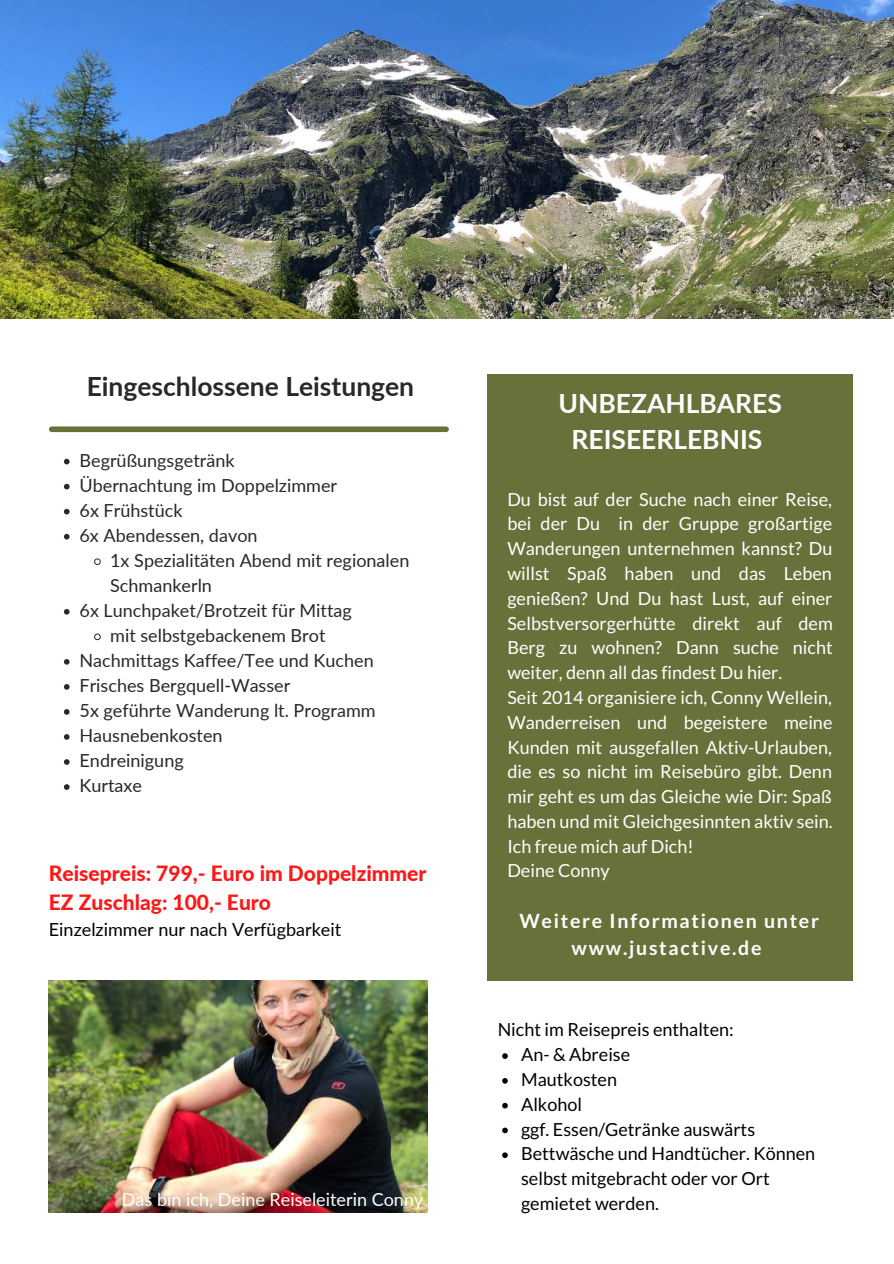
<style>
.page{position:relative;width:894px;height:1264px;background:#fff}
.page>*{position:absolute;margin:0;border:0;box-sizing:border-box;transform-origin:0 0}
.t1{font:700 26.4px/36px "Lato";color:#fff;text-align:center}
.t2{font:700 26.4px "Lato";color:#282828}
.t3{font:800 21px/29.4px "Lato";color:#ff1616}
.t4{font:700 19.5px/27px "Lato";letter-spacing:.09em;color:#fff;text-align:center}
.t5{font:18px/24.8px "Lato";color:#fff}
.t6{font:18px/25px "Lato";color:#282828}
.t7{font:18px/24.8px "Lato";color:#000}
</style>
<div class="page">
<img style="left:0;top:0;width:893px;height:319px">
<div style="left:487px;top:374px;width:365px;height:606px;background:#67723a"></div>
<img style="left:49px;top:980px;width:378px;height:232px">
<svg style="left:64px;top:459px;width:6px;height:5px"></svg>
<svg style="left:64px;top:484px;width:6px;height:5px"></svg>
<svg style="left:64px;top:509px;width:6px;height:5px"></svg>
<svg style="left:64px;top:534px;width:6px;height:5px"></svg>
<svg style="left:94px;top:558px;width:7px;height:7px"></svg>
<svg style="left:64px;top:609px;width:6px;height:5px"></svg>
<svg style="left:94px;top:633px;width:7px;height:7px"></svg>
<svg style="left:64px;top:659px;width:6px;height:5px"></svg>
<svg style="left:64px;top:684px;width:6px;height:5px"></svg>
<svg style="left:64px;top:709px;width:6px;height:5px"></svg>
<svg style="left:64px;top:734px;width:6px;height:5px"></svg>
<svg style="left:64px;top:759px;width:6px;height:5px"></svg>
<svg style="left:64px;top:784px;width:6px;height:5px"></svg>
<div style="left:52px;top:426px;width:394px;height:6px;background:#67723a"></div>
<svg style="left:502px;top:1053px;width:5px;height:5px"></svg>
<svg style="left:502px;top:1078px;width:5px;height:5px"></svg>
<svg style="left:502px;top:1102px;width:5px;height:6px"></svg>
<svg style="left:502px;top:1127px;width:5px;height:6px"></svg>
<svg style="left:502px;top:1152px;width:5px;height:5px"></svg>
<h1 class="t2" style="left:87px;top:370px;width:329px">Eingeschlossene Leistungen</h1>
<p class="t6" style="left:79px;top:447px;width:259px">Begrüßungsgetränk<br>Übernachtung im Doppelzimmer<br>6x Frühstück<br>6x Abendessen, davon</p>
<p class="t6" style="left:110px;top:547px;width:300px">1x Spezialitäten Abend mit regionalen</p>
<p class="t6" style="left:110px;top:572px;width:103px">Schmankerln</p>
<p class="t6" style="left:79px;top:597px;width:274px">6x Lunchpaket/Brotzeit für Mittag</p>
<p class="t6" style="left:110px;top:622px;width:217px">mit selbstgebackenem Brot</p>
<p class="t6" style="left:79px;top:647px;width:296px">Nachmittags Kaffee/Tee und Kuchen</p>
<p class="t6" style="left:79px;top:672px;width:212px">Frisches Bergquell-Wasser</p>
<p class="t6" style="left:79px;top:697px;width:297px">5x geführte Wanderung lt. Programm</p>
<p class="t6" style="left:79px;top:722px;width:144px">Hausnebenkosten</p>
<p class="t6" style="left:79px;top:747px;width:106px">Endreinigung</p>
<p class="t6" style="left:79px;top:772px;width:64px">Kurtaxe</p>
<p class="t3" style="left:49px;top:857px;width:379px">Reisepreis: 799,- Euro im Doppelzimmer<br>EZ Zuschlag: 100,- Euro</p>
<p class="t7" style="left:49px;top:916px;width:294px">Einzelzimmer nur nach Verfügbarkeit</p>
<p class="t5" style="left:122px;top:1186px;width:303px">Das bin ich, Deine Reiseleiterin Conny</p>
<h1 class="t1" style="left:558px;top:385px;width:225px">UNBEZAHLBARES<br>REISEERLEBNIS</h1>
<p class="t5" style="left:507px;top:486px;width:327px">Du bist auf der Suche nach einer Reise, bei der Du in der Gruppe großartige Wanderungen unternehmen kannst? Du willst Spaß haben und das Leben genießen? Und Du hast Lust, auf einer Selbstversorgerhütte direkt auf dem Berg zu wohnen? Dann suche nicht weiter, denn all das findest Du hier.<br>Seit 2014 organisiere ich, Conny Wellein, Wanderreisen und begeistere meine Kunden mit ausgefallen Aktiv-Urlauben, die es so nicht im Reisebüro gibt. Denn mir geht es um das Gleiche wie Dir: Spaß haben und mit Gleichgesinnten aktiv sein.<br>Ich freue mich auf Dich!<br>Deine Conny</p>
<p class="t4" style="left:519px;top:907px;width:301px">Weitere Informationen unter www.justactive.de</p>
<p class="t7" style="left:497px;top:1017px;width:237px">Nicht im Reisepreis enthalten:</p>
<p class="t7" style="left:521px;top:1041px;width:295px">An- &amp; Abreise<br>Mautkosten<br>Alkohol<br>ggf. Essen/Getränke auswärts<br>Bettwäsche und Handtücher. Können selbst mitgebracht oder vor Ort gemietet werden.</p>
</div>
